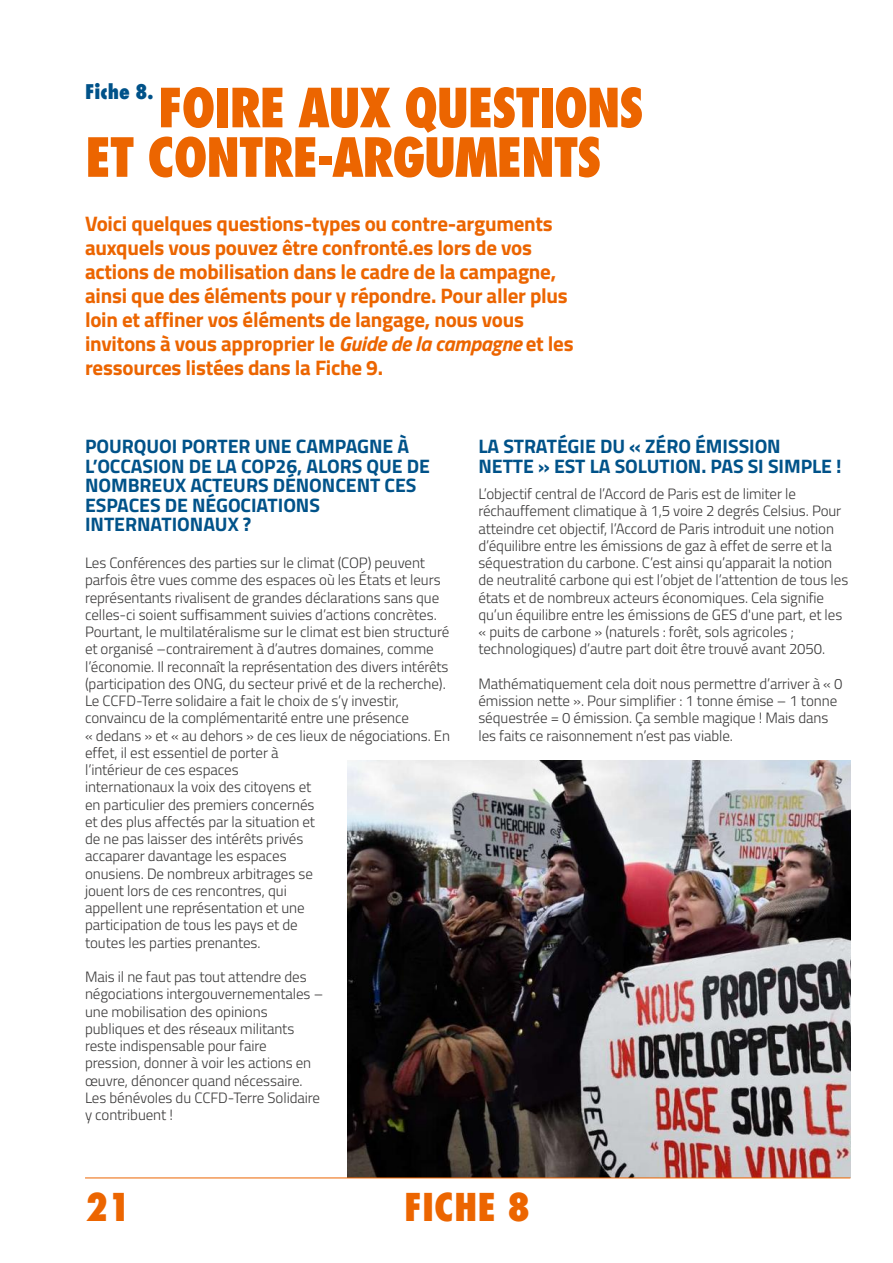
<style>
.page{position:relative;width:893px;height:1263px;background:#fff}
.page>*{position:absolute;margin:0;border:0;box-sizing:border-box;transform-origin:0 0}
.t1{font:800 condensed 52.5px/49.5px "Futura LT";letter-spacing:-.03em;color:#ec6500}
.t2{font:800 condensed 37.5px "Futura LT";color:#ec6500}
.t3{font:700 21px/24px "Titillium";letter-spacing:-.015em;color:#ec6500}
.t4{font:800 condensed 19.8px "Futura LT";color:#005289}
.t5{font:700 19.5px/19.5px "Titillium";letter-spacing:-.005em;color:#005289}
.t6{font:300 15px/17.2px "Titillium";letter-spacing:-.005em;color:#3a3939}
.s1{font-style:italic}
</style>
<div class="page">
<img style="left:347px;top:761px;width:503px;height:416px">
<hr style="left:85px;top:1177px;width:765px;height:1px;background:#ec6500">
<h3 class="t4" style="left:85px;top:80px;width:70px">Fiche 8.</h3>
<h1 class="t1" style="left:85px;top:83px;width:560px;text-indent:73px">FOIRE AUX QUESTIONS<br>ET CONTRE-ARGUMENTS</h1>
<p class="t3" style="left:85px;top:210px;width:490px">Voici quelques questions-types ou contre-arguments auxquels vous pouvez être confronté.es lors de vos actions de mobilisation dans le cadre de la campagne, ainsi que des éléments pour y répondre. Pour aller plus loin et affiner vos éléments de langage, nous vous invitons à vous approprier le <span class="s1">Guide de la campagne</span> et les ressources listées dans la Fiche 9.</p>
<h3 class="t5" style="left:85px;top:436px;width:346px">POURQUOI PORTER UNE CAMPAGNE À<br>L’OCCASION DE LA COP26, ALORS QUE DE<br>NOMBREUX ACTEURS DÉNONCENT CES<br>ESPACES DE NÉGOCIATIONS<br>INTERNATIONAUX ?</h3>
<p class="t6" style="left:85px;top:553px;width:366px">Les Conférences des parties sur le climat (COP) peuvent parfois être vues comme des espaces où les États et leurs représentants rivalisent de grandes déclarations sans que celles-ci soient suffisamment suivies d’actions concrètes.<br>Pourtant, le multilatéralisme sur le climat est bien structuré et organisé –contrairement à d’autres domaines, comme l’économie. Il reconnaît la représentation des divers intérêts (participation des ONG, du secteur privé et de la recherche).<br>Le CCFD-Terre solidaire a fait le choix de s’y investir, convaincu de la complémentarité entre une présence<br>« dedans » et « au dehors » de ces lieux de négociations. En effet, il est essentiel de porter à<br>l’intérieur de ces espaces<br>internationaux la voix des citoyens et<br>en particulier des premiers concernés<br>et des plus affectés par la situation et<br>de ne pas laisser des intérêts privés<br>accaparer davantage les espaces<br>onusiens. De nombreux arbitrages se<br>jouent lors de ces rencontres, qui<br>appellent une représentation et une<br>participation de tous les pays et de<br>toutes les parties prenantes.</p>
<p class="t6" style="left:85px;top:967px;width:240px">Mais il ne faut pas tout attendre des négociations intergouvernementales – une mobilisation des opinions publiques et des réseaux militants reste indispensable pour faire pression, donner à voir les actions en œuvre, dénoncer quand nécessaire.<br>Les bénévoles du CCFD-Terre Solidaire y contribuent !</p>
<h3 class="t5" style="left:478px;top:436px;width:365px">LA STRATÉGIE DU « ZÉRO ÉMISSION<br>NETTE » EST LA SOLUTION. PAS SI SIMPLE !</h3>
<p class="t6" style="left:478px;top:484px;width:371px">L’objectif central de l’Accord de Paris est de limiter le réchauffement climatique à 1,5 voire 2 degrés Celsius. Pour atteindre cet objectif, l’Accord de Paris introduit une notion d’équilibre entre les émissions de gaz à effet de serre et la séquestration du carbone. C’est ainsi qu’apparait la notion de neutralité carbone qui est l’objet de l’attention de tous les états et de nombreux acteurs économiques. Cela signifie qu’un équilibre entre les émissions de GES d'une part, et les « puits de carbone » (naturels : forêt, sols agricoles ; technologiques) d’autre part doit être trouvé avant 2050.</p>
<p class="t6" style="left:478px;top:674px;width:366px">Mathématiquement cela doit nous permettre d’arriver à « 0 émission nette ». Pour simplifier : 1 tonne émise – 1 tonne séquestrée = 0 émission. Ça semble magique ! Mais dans les faits ce raisonnement n’est pas viable.</p>
<h2 class="t2" style="left:85px;top:1184px;width:47px">21</h2>
<h2 class="t2" style="left:404px;top:1184px;width:127px">FICHE 8</h2>
</div>
